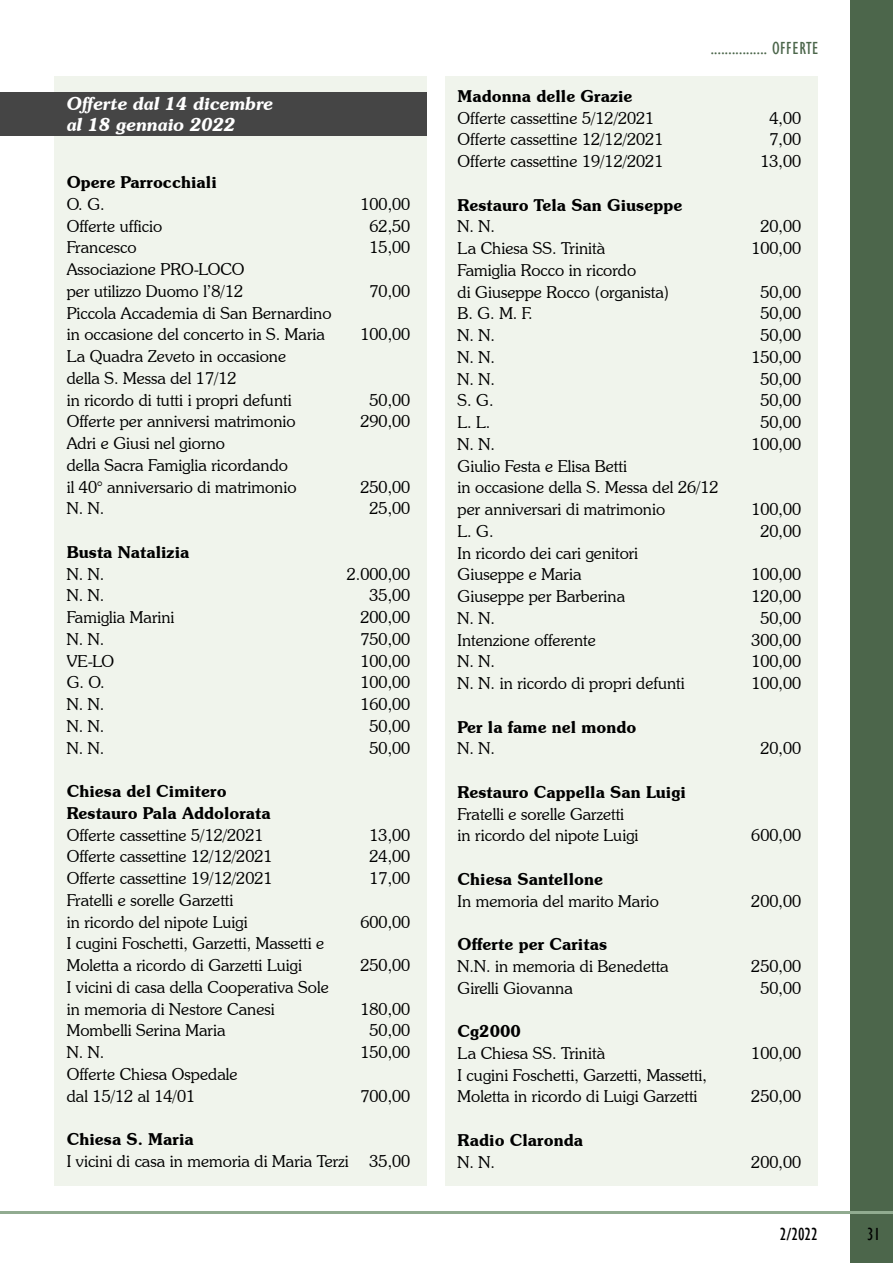
<style>
.page{position:relative;width:893px;height:1263px;background:#fff}
.page>*{position:absolute;margin:0;border:0;box-sizing:border-box;transform-origin:0 0}
.t1{font:italic 600 18px/21.6px "Souvenir IT Cby BT";color:#fff}
.t2{font:condensed 18px "Gill Sans";letter-spacing:.02em;color:#4c664b}
.t3{font:condensed 18px "Gill Sans";color:#000}
.t4{font:300 16.5px/21.8px "Souvenir IT Cby BT";color:#000}
.t5{font:600 16.5px/21.8px "Souvenir IT Cby BT";color:#000}
</style>
<div class="page">
<div style="left:850px;top:0;width:43px;height:1263px;background:#4c664b"></div>
<hr style="left:0;top:1212px;width:893px;height:2px;background:#91ab90">
<div style="left:54px;top:77px;width:373px;height:1109px;background:#f0f4ec"></div>
<div style="left:0;top:92px;width:427px;height:44px;background:#454545"></div>
<div style="left:445px;top:77px;width:373px;height:1109px;background:#f0f4ec"></div>
<p class="t1" style="left:67px;top:94px;width:208px">Offerte dal 14 dicembre al 18 gennaio 2022</p>
<p class="t5" style="left:67px;top:173px;width:152px">opere Parrocchiali</p>
<p class="t4" style="left:67px;top:195px;width:39px">O. G.</p>
<p class="t4" style="left:360px;top:195px;width:51px">100,00</p>
<p class="t4" style="left:67px;top:216px;width:97px">Offerte ufficio</p>
<p class="t4" style="left:370px;top:216px;width:42px">62,50</p>
<p class="t4" style="left:67px;top:238px;width:71px">Francesco</p>
<p class="t4" style="left:370px;top:238px;width:42px">15,00</p>
<p class="t4" style="left:67px;top:260px;width:179px">Associazione PRO-LOCO per utilizzo Duomo l’8/12</p>
<p class="t4" style="left:370px;top:282px;width:42px">70,00</p>
<p class="t4" style="left:67px;top:303px;width:266px">Piccola Accademia di San Bernardino in occasione del concerto in S. Maria</p>
<p class="t4" style="left:67px;top:347px;width:226px">La Quadra Zeveto in occasione della S. Messa del 17/12<br>in ricordo di tutti i propri defunti</p>
<p class="t4" style="left:360px;top:325px;width:51px">100,00</p>
<p class="t4" style="left:370px;top:390px;width:42px">50,00</p>
<p class="t4" style="left:67px;top:412px;width:230px">Offerte per anniversi matrimonio</p>
<p class="t4" style="left:360px;top:412px;width:51px">290,00</p>
<p class="t4" style="left:67px;top:434px;width:231px">Adri e Giusi nel giorno<br>della Sacra Famiglia ricordando il 40° anniversario di matrimonio</p>
<p class="t4" style="left:360px;top:477px;width:51px">250,00</p>
<p class="t4" style="left:67px;top:499px;width:39px">N. N.</p>
<p class="t4" style="left:370px;top:499px;width:42px">25,00</p>
<p class="t5" style="left:67px;top:543px;width:124px">busta natalizia</p>
<p class="t4" style="left:67px;top:564px;width:39px">N. N.</p>
<p class="t4" style="left:347px;top:564px;width:65px">2.000,00</p>
<p class="t4" style="left:67px;top:586px;width:39px">N. N.</p>
<p class="t4" style="left:370px;top:586px;width:42px">35,00</p>
<p class="t4" style="left:67px;top:608px;width:109px">Famiglia Marini</p>
<p class="t4" style="left:360px;top:608px;width:51px">200,00</p>
<p class="t4" style="left:67px;top:630px;width:39px">N. N.</p>
<p class="t4" style="left:360px;top:630px;width:51px">750,00</p>
<p class="t4" style="left:67px;top:651px;width:49px">VE-LO</p>
<p class="t4" style="left:360px;top:651px;width:51px">100,00</p>
<p class="t4" style="left:67px;top:673px;width:39px">G. O.</p>
<p class="t4" style="left:360px;top:673px;width:51px">100,00</p>
<p class="t4" style="left:67px;top:695px;width:39px">N. N.</p>
<p class="t4" style="left:360px;top:695px;width:51px">160,00</p>
<p class="t4" style="left:67px;top:717px;width:39px">N. N.</p>
<p class="t4" style="left:370px;top:717px;width:42px">50,00</p>
<p class="t4" style="left:67px;top:738px;width:39px">N. N.</p>
<p class="t4" style="left:370px;top:738px;width:42px">50,00</p>
<p class="t5" style="left:67px;top:782px;width:206px">Chiesa del Cimitero restauro Pala Addolorata</p>
<p class="t4" style="left:67px;top:825px;width:198px">Offerte cassettine 5/12/2021</p>
<p class="t4" style="left:370px;top:825px;width:42px">13,00</p>
<p class="t4" style="left:67px;top:847px;width:207px">Offerte cassettine 12/12/2021</p>
<p class="t4" style="left:370px;top:847px;width:42px">24,00</p>
<p class="t4" style="left:67px;top:869px;width:207px">Offerte cassettine 19/12/2021</p>
<p class="t4" style="left:370px;top:869px;width:42px">17,00</p>
<p class="t4" style="left:67px;top:890px;width:183px">Fratelli e sorelle Garzetti in ricordo del nipote Luigi</p>
<p class="t4" style="left:360px;top:912px;width:51px">600,00</p>
<p class="t4" style="left:67px;top:934px;width:259px">I cugini Foschetti, Garzetti, Massetti e<br>Moletta a ricordo di Garzetti Luigi</p>
<p class="t4" style="left:67px;top:977px;width:264px">I vicini di casa della Cooperativa Sole in memoria di Nestore Canesi</p>
<p class="t4" style="left:360px;top:956px;width:51px">250,00</p>
<p class="t4" style="left:360px;top:999px;width:51px">180,00</p>
<p class="t4" style="left:67px;top:1021px;width:160px">Mombelli Serina Maria</p>
<p class="t4" style="left:370px;top:1021px;width:42px">50,00</p>
<p class="t4" style="left:67px;top:1043px;width:39px">N. N.</p>
<p class="t4" style="left:360px;top:1043px;width:51px">150,00</p>
<p class="t4" style="left:67px;top:1064px;width:172px">Offerte Chiesa Ospedale dal 15/12 al 14/01</p>
<p class="t4" style="left:360px;top:1086px;width:51px">700,00</p>
<p class="t5" style="left:67px;top:1130px;width:129px">Chiesa s. Maria</p>
<p class="t4" style="left:67px;top:1151px;width:284px">I vicini di casa in memoria di Maria Terzi</p>
<p class="t4" style="left:370px;top:1151px;width:42px">35,00</p>
<p class="t2" style="left:711px;top:40px;width:109px">................ OffERtE</p>
<p class="t5" style="left:458px;top:86px;width:176px">Madonna delle Grazie</p>
<p class="t4" style="left:458px;top:108px;width:198px">Offerte cassettine 5/12/2021</p>
<p class="t4" style="left:769px;top:108px;width:33px">4,00</p>
<p class="t4" style="left:458px;top:130px;width:207px">Offerte cassettine 12/12/2021</p>
<p class="t4" style="left:769px;top:130px;width:33px">7,00</p>
<p class="t4" style="left:458px;top:152px;width:207px">Offerte cassettine 19/12/2021</p>
<p class="t4" style="left:760px;top:152px;width:42px">13,00</p>
<p class="t5" style="left:458px;top:195px;width:226px">restauro tela san Giuseppe</p>
<p class="t4" style="left:458px;top:217px;width:39px">N. N.</p>
<p class="t4" style="left:760px;top:217px;width:42px">20,00</p>
<p class="t4" style="left:458px;top:239px;width:149px">La Chiesa SS. Trinità</p>
<p class="t4" style="left:751px;top:239px;width:51px">100,00</p>
<p class="t4" style="left:458px;top:260px;width:213px">Famiglia Rocco in ricordo<br>di Giuseppe Rocco (organista)</p>
<p class="t4" style="left:760px;top:282px;width:42px">50,00</p>
<p class="t4" style="left:458px;top:304px;width:76px">B. G. M. F.</p>
<p class="t4" style="left:760px;top:304px;width:42px">50,00</p>
<p class="t4" style="left:458px;top:326px;width:39px">N. N.</p>
<p class="t4" style="left:760px;top:326px;width:42px">50,00</p>
<p class="t4" style="left:458px;top:347px;width:39px">N. N.</p>
<p class="t4" style="left:751px;top:347px;width:51px">150,00</p>
<p class="t4" style="left:458px;top:369px;width:39px">N. N.</p>
<p class="t4" style="left:760px;top:369px;width:42px">50,00</p>
<p class="t4" style="left:458px;top:391px;width:37px">S. G.</p>
<p class="t4" style="left:760px;top:391px;width:42px">50,00</p>
<p class="t4" style="left:458px;top:413px;width:34px">L. L.</p>
<p class="t4" style="left:760px;top:413px;width:42px">50,00</p>
<p class="t4" style="left:458px;top:434px;width:39px">N. N.</p>
<p class="t4" style="left:751px;top:434px;width:51px">100,00</p>
<p class="t4" style="left:458px;top:456px;width:263px">Giulio Festa e Elisa Betti<br>in occasione della S. Messa del 26/12 per anniversari di matrimonio</p>
<p class="t4" style="left:751px;top:500px;width:51px">100,00</p>
<p class="t4" style="left:458px;top:521px;width:37px">L. G.</p>
<p class="t4" style="left:760px;top:521px;width:42px">20,00</p>
<p class="t4" style="left:458px;top:543px;width:182px">In ricordo dei cari genitori<br>Giuseppe e Maria</p>
<p class="t4" style="left:751px;top:565px;width:51px">100,00</p>
<p class="t4" style="left:458px;top:587px;width:169px">Giuseppe per Barberina</p>
<p class="t4" style="left:751px;top:587px;width:51px">120,00</p>
<p class="t4" style="left:458px;top:608px;width:39px">N. N.</p>
<p class="t4" style="left:760px;top:608px;width:42px">50,00</p>
<p class="t4" style="left:458px;top:630px;width:140px">Intenzione offerente</p>
<p class="t4" style="left:751px;top:630px;width:51px">300,00</p>
<p class="t4" style="left:458px;top:652px;width:39px">N. N.</p>
<p class="t4" style="left:751px;top:652px;width:51px">100,00</p>
<p class="t4" style="left:458px;top:674px;width:229px">N. N. in ricordo di propri defunti</p>
<p class="t4" style="left:751px;top:674px;width:51px">100,00</p>
<p class="t5" style="left:458px;top:717px;width:180px">Per la fame nel mondo</p>
<p class="t4" style="left:458px;top:739px;width:39px">N. N.</p>
<p class="t4" style="left:760px;top:739px;width:42px">20,00</p>
<p class="t5" style="left:458px;top:782px;width:230px">restauro Cappella san luigi</p>
<p class="t4" style="left:458px;top:804px;width:183px">Fratelli e sorelle Garzetti in ricordo del nipote Luigi</p>
<p class="t4" style="left:751px;top:826px;width:51px">600,00</p>
<p class="t5" style="left:458px;top:869px;width:147px">Chiesa santellone</p>
<p class="t4" style="left:458px;top:891px;width:203px">In memoria del marito Mario</p>
<p class="t4" style="left:751px;top:891px;width:51px">200,00</p>
<p class="t5" style="left:458px;top:935px;width:151px">offerte per Caritas</p>
<p class="t4" style="left:458px;top:956px;width:213px">N.N. in memoria di Benedetta</p>
<p class="t4" style="left:751px;top:956px;width:51px">250,00</p>
<p class="t4" style="left:458px;top:978px;width:117px">Girelli Giovanna</p>
<p class="t4" style="left:760px;top:978px;width:42px">50,00</p>
<p class="t5" style="left:458px;top:1022px;width:65px">Cg2000</p>
<p class="t4" style="left:458px;top:1043px;width:149px">La Chiesa SS. Trinità</p>
<p class="t4" style="left:751px;top:1043px;width:51px">100,00</p>
<p class="t4" style="left:458px;top:1065px;width:251px">I cugini Foschetti, Garzetti, Massetti,<br>Moletta in ricordo di Luigi Garzetti</p>
<p class="t4" style="left:751px;top:1087px;width:51px">250,00</p>
<p class="t5" style="left:458px;top:1130px;width:127px">radio Claronda</p>
<p class="t4" style="left:458px;top:1152px;width:39px">N. N.</p>
<p class="t4" style="left:751px;top:1152px;width:51px">200,00</p>
<p class="t3" style="left:780px;top:1226px;width:39px">2/2022</p>
<p class="t3" style="left:867px;top:1226px;width:15px">31</p>
</div>
